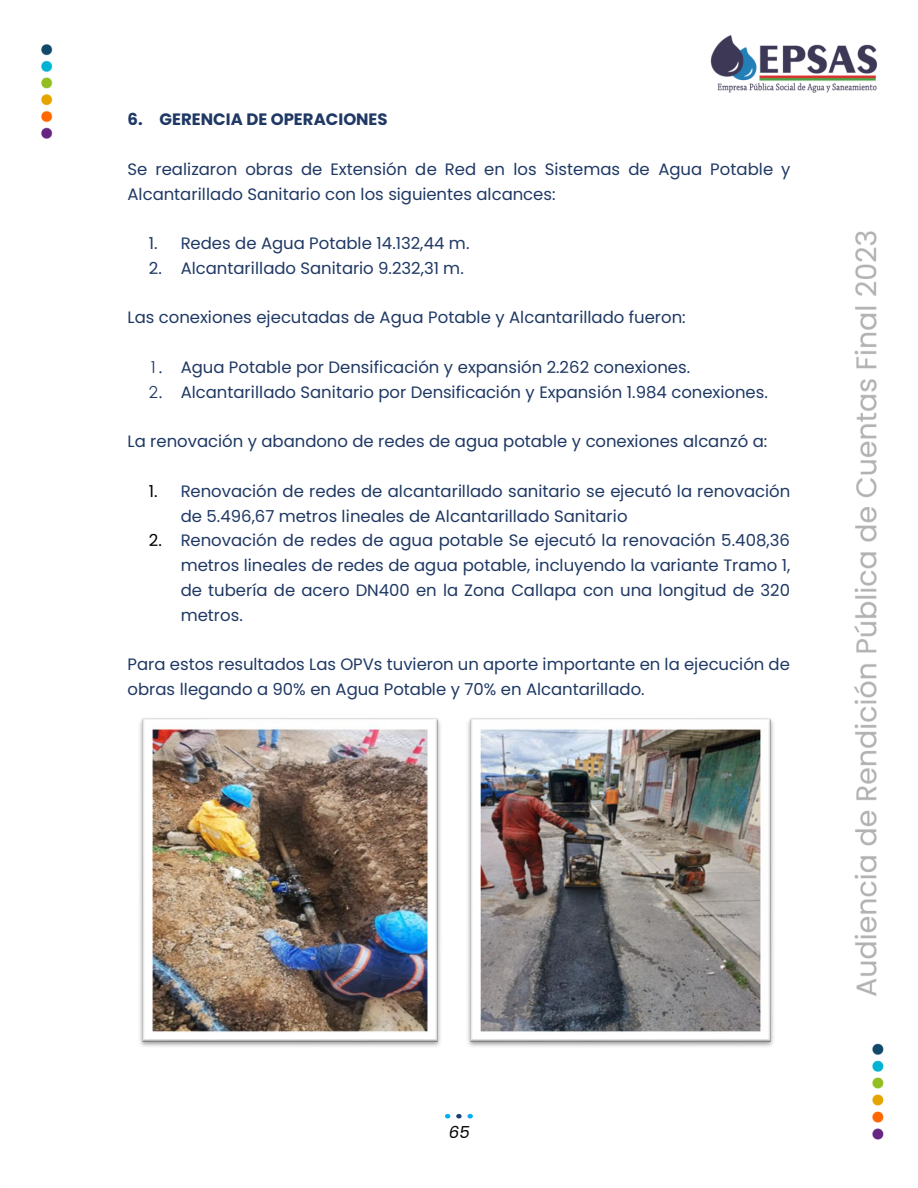
<style>
.page{position:relative;width:918px;height:1188px;background:#fff}
.page>*{position:absolute;margin:0;border:0;box-sizing:border-box;transform-origin:0 0}
.t1{font:16.5px/24.8px "Poppins";letter-spacing:-.005em;color:#1f3864}
.t2{font:700 16.5px "Poppins";color:#1f3864}
.t3{font:italic 16.5px "Poppins";color:#000}
.s1{font-family:"Century Gothic"}
.s2{color:#000}
</style>
<div class="page">
<img style="left:41px;top:35px;width:843px;height:1105px">
<img style="left:434px;top:1119px;width:50px;height:21px">
<svg style="left:445px;top:1114px;width:5px;height:5px"></svg>
<svg style="left:456px;top:1114px;width:17px;height:5px"></svg>
<img style="left:135px;top:715px;width:310px;height:336px">
<img style="left:463px;top:715px;width:315px;height:335px">
<div style="left:125px;top:106px;width:668px;height:25px;background:#fff"></div>
<p class="t2" style="left:128px;top:110px;width:262px">6. GERENCIA DE OPERACIONES</p>
<p class="t1" style="left:128px;top:157px;width:665px">Se realizaron obras de Extensión de Red en los Sistemas de Agua Potable y<br>Alcantarillado Sanitario con los siguientes alcances:</p>
<p class="t1" style="left:149px;top:231px;width:322px">1. Redes de Agua Potable 14.132,44 m.</p>
<p class="t1" style="left:149px;top:256px;width:317px">2. Alcantarillado Sanitario 9.232,31 m.</p>
<p class="t1" style="left:128px;top:305px;width:560px">Las conexiones ejecutadas de Agua Potable y Alcantarillado fueron:</p>
<p class="t1" style="left:149px;top:355px;width:543px"><span class="s1">1.</span> Agua Potable por Densificación y expansión 2.262 conexiones.</p>
<p class="t1" style="left:149px;top:380px;width:621px"><span class="s1">2.</span> Alcantarillado Sanitario por Densificación y Expansión 1.984 conexiones.</p>
<p class="t1" style="left:128px;top:429px;width:641px">La renovación y abandono de redes de agua potable y conexiones alcanzó a:</p>
<p class="t1" style="left:181px;top:478px;width:611px;text-indent:-32px"><span class="s2">1.</span> Renovación de redes de alcantarillado sanitario se ejecutó la renovación de 5.496,67 metros lineales de Alcantarillado Sanitario</p>
<p class="t1" style="left:181px;top:528px;width:611px;text-align:justify;text-indent:-32px"><span class="s2">2.</span> Renovación de redes de agua potable Se ejecutó la renovación 5.408,36 metros lineales de redes de agua potable, incluyendo la variante Tramo 1, de tubería de acero DN400 en la Zona Callapa con una longitud de 320 metros.</p>
<p class="t1" style="left:128px;top:652px;width:664px">Para estos resultados Las OPVs tuvieron un aporte importante en la ejecución de obras llegando a 90% en Agua Potable y 70% en Alcantarillado.</p>
<p class="t3" style="left:449px;top:1123px;width:22px">65</p>
</div>
